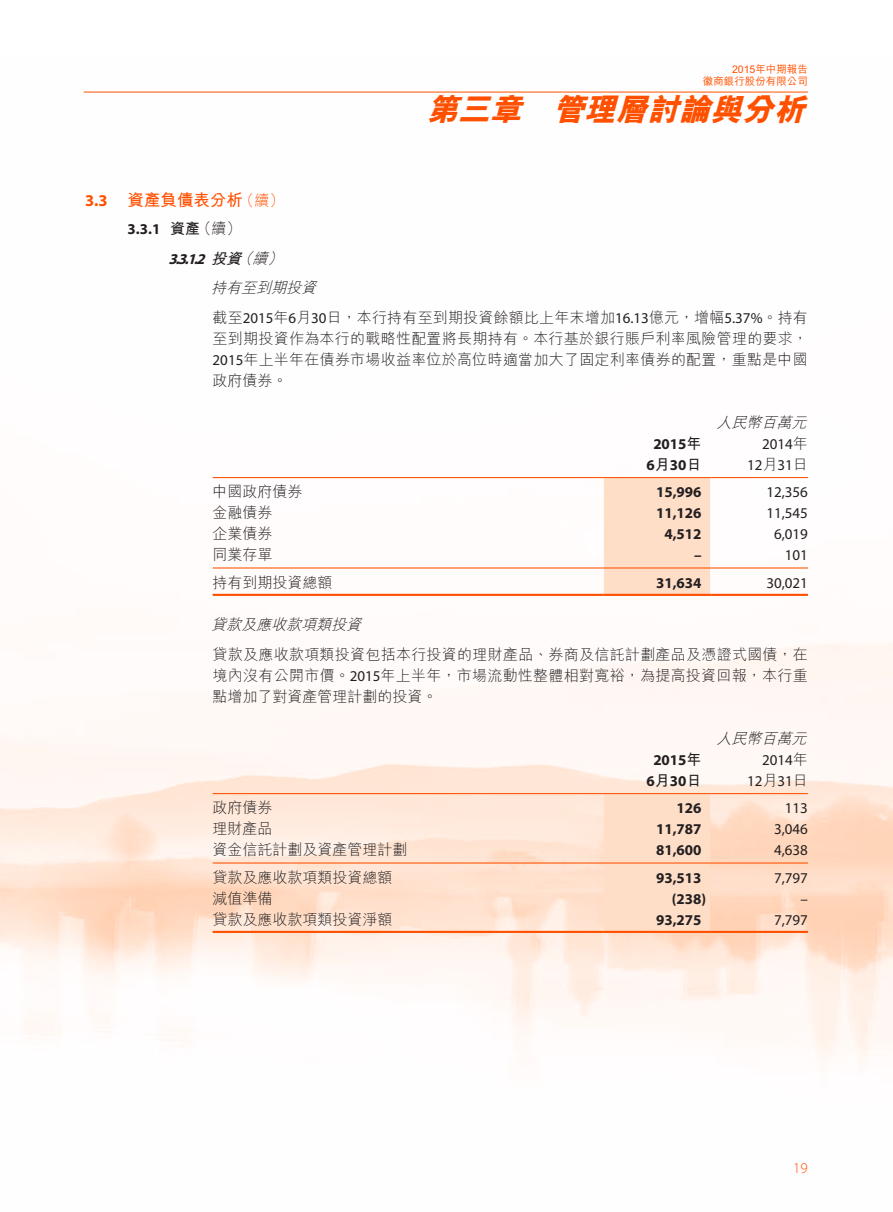
<style>
.page{position:relative;width:893px;height:1212px;background:#fff}
.page>*{position:absolute;margin:0;border:0;box-sizing:border-box;transform-origin:0 0}
.t1{font:italic 800 31.5px "M Hei HK";color:#ff5000}
.t2{font:700 16.5px "M Hei HK";color:#ff5000}
.t3{font:300 15px/21px "M Hei HK";letter-spacing:.015em;color:#231f20;text-align:justify}
.t4{font:700 15px/21px "Myriad Pro";color:#231f20;text-align:center}
.t5{font:15px/21px "Myriad Pro";color:#231f20;text-align:right}
.t6{font:italic 700 15px/29.5px "Myriad Pro";color:#231f20}
.t7{font:italic 300 15px "M Hei HK";color:#231f20}
.t8{font:300 15px "Myriad Pro";color:#ff5000}
.t9{font:500 10.5px "M Hei HK";color:#ff5000}
.s1{font-family:"Myriad Pro"}
.s2{font-weight:300;font-size:15px}
.s3{font-style:normal}
.s4{font-family:"M Hei HK";font-style:normal}
.s5{font-family:"M Hei HK";font-weight:300;font-style:normal}
.s6{font-family:"M Hei HK"}
.s7{font-family:"M Hei HK";font-weight:300}
.s8{font-style:italic}
.s9{font-family:"Myriad Pro";font-weight:400}
</style>
<div class="page">
<img style="left:0;top:91px;width:893px;height:978px">
<hr style="left:84px;top:92px;width:724px;height:1px;background:#ff5000">
<div style="left:604px;top:478px;width:106px;height:116px;background:#ffdec8"></div>
<hr style="left:213px;top:477px;width:391px;height:1px;background:#ff5000">
<hr style="left:604px;top:477px;width:106px;height:1px;background:#ff5000">
<hr style="left:710px;top:477px;width:98px;height:1px;background:#ff5000">
<hr style="left:213px;top:567px;width:391px;height:1px;background:#ff5000">
<hr style="left:604px;top:567px;width:106px;height:1px;background:#ff5000">
<hr style="left:710px;top:567px;width:98px;height:1px;background:#ff5000">
<hr style="left:213px;top:594px;width:391px;height:2px;background:#ff5000">
<hr style="left:604px;top:594px;width:106px;height:2px;background:#ff5000">
<hr style="left:710px;top:594px;width:98px;height:2px;background:#ff5000">
<div style="left:604px;top:794px;width:106px;height:137px;background:#ffdec8"></div>
<hr style="left:213px;top:793px;width:391px;height:1px;background:#ff5000">
<hr style="left:604px;top:793px;width:106px;height:1px;background:#ff5000">
<hr style="left:710px;top:793px;width:98px;height:1px;background:#ff5000">
<hr style="left:213px;top:862px;width:391px;height:1px;background:#ff5000">
<hr style="left:604px;top:862px;width:106px;height:1px;background:#ff5000">
<hr style="left:710px;top:862px;width:98px;height:1px;background:#ff5000">
<hr style="left:213px;top:931px;width:391px;height:2px;background:#ff5000">
<hr style="left:604px;top:931px;width:106px;height:2px;background:#ff5000">
<hr style="left:710px;top:931px;width:98px;height:2px;background:#ff5000">
<p class="t9" style="left:732px;top:62px;width:77px">2015年中期報告</p>
<p class="t9" style="left:703px;top:74px;width:106px">徽商銀行股份有限公司</p>
<h1 class="t1" style="left:427px;top:89px;width:391px">第三章 管理層討論與分析</h1>
<p class="t2" style="left:85px;top:188px;width:201px"><span class="s1">3.3</span> 資產負債表分析<span class="s2">（續）</span></p>
<p class="t6" style="left:169px;top:214px;width:121px;text-indent:-41px"><span class="s3">3.3.1</span> <span class="s4">資產</span><span class="s5">（續）<br></span>3.3.1.2 <span class="s6">投資</span><span class="s7">（續）</span></p>
<p class="t3" style="left:211px;top:272px;width:598px;line-height:29.5px"><span class="s8">持有至到期投資<br></span>截至<span class="s9">2015</span>年<span class="s9">6</span>月<span class="s9">30</span>日，本行持有至到期投資餘額比上年末增加<span class="s9">16.13</span>億元，增幅<span class="s9">5.37%</span>。持有</p>
<p class="t3" style="left:213px;top:327px;width:597px">至到期投資作為本行的戰略性配置將長期持有。本行基於銀行賬戶利率風險管理的要求，<span class="s9">2015</span>年上半年在債券市場收益率位於高位時適當加大了固定利率債券的配置，重點是中國政府債券。</p>
<p class="t7" style="left:716px;top:412px;width:97px">人民幣百萬元</p>
<p class="t4" style="left:647px;top:433px;width:56px">2015<span class="s6">年<br></span>6<span class="s6">月</span>30<span class="s6">日</span></p>
<p class="t5" style="left:747px;top:433px;width:62px">2014<span class="s7">年<br></span>12<span class="s7">月</span>31<span class="s7">日</span></p>
<p class="t3" style="left:213px;top:481px;width:91px">中國政府債券</p>
<p class="t4" style="left:656px;top:481px;width:47px">15,996</p>
<p class="t5" style="left:766px;top:481px;width:43px">12,356</p>
<p class="t3" style="left:213px;top:502px;width:61px">金融債券</p>
<p class="t4" style="left:656px;top:502px;width:47px">11,126</p>
<p class="t5" style="left:766px;top:502px;width:43px">11,545</p>
<p class="t3" style="left:213px;top:523px;width:61px">企業債券</p>
<p class="t4" style="left:664px;top:523px;width:39px">4,512</p>
<p class="t5" style="left:774px;top:523px;width:35px">6,019</p>
<p class="t3" style="left:213px;top:544px;width:61px">同業存單</p>
<p class="t4" style="left:694px;top:544px;width:9px">–</p>
<p class="t5" style="left:785px;top:544px;width:25px">101</p>
<p class="t3" style="left:213px;top:571px;width:121px">持有到期投資總額</p>
<p class="t4" style="left:656px;top:571px;width:47px">31,634</p>
<p class="t5" style="left:766px;top:572px;width:43px">30,021</p>
<p class="t7" style="left:211px;top:614px;width:157px">貸款及應收款項類投資</p>
<p class="t3" style="left:213px;top:643px;width:597px">貸款及應收款項類投資包括本行投資的理財產品、券商及信託計劃產品及憑證式國債，在境內沒有公開市價。<span class="s9">2015</span>年上半年，市場流動性整體相對寬裕，為提高投資回報，本行重點增加了對資產管理計劃的投資。</p>
<p class="t7" style="left:716px;top:728px;width:97px">人民幣百萬元</p>
<p class="t4" style="left:647px;top:749px;width:56px">2015<span class="s6">年<br></span>6<span class="s6">月</span>30<span class="s6">日</span></p>
<p class="t5" style="left:747px;top:749px;width:62px">2014<span class="s7">年<br></span>12<span class="s7">月</span>31<span class="s7">日</span></p>
<p class="t3" style="left:213px;top:797px;width:61px">政府債券</p>
<p class="t4" style="left:677px;top:797px;width:26px">126</p>
<p class="t5" style="left:785px;top:797px;width:25px">113</p>
<p class="t3" style="left:213px;top:818px;width:61px">理財產品</p>
<p class="t4" style="left:656px;top:818px;width:47px">11,787</p>
<p class="t5" style="left:774px;top:818px;width:35px">3,046</p>
<p class="t3" style="left:213px;top:839px;width:196px">資金信託計劃及資產管理計劃</p>
<p class="t4" style="left:656px;top:839px;width:47px">81,600</p>
<p class="t5" style="left:774px;top:839px;width:35px">4,638</p>
<p class="t3" style="left:213px;top:866px;width:181px">貸款及應收款項類投資總額</p>
<p class="t4" style="left:656px;top:866px;width:47px">93,513</p>
<p class="t5" style="left:774px;top:867px;width:35px">7,797</p>
<p class="t3" style="left:213px;top:887px;width:61px">減值準備</p>
<p class="t4" style="left:672px;top:887px;width:36px">(238)</p>
<p class="t5" style="left:800px;top:888px;width:9px">–</p>
<p class="t3" style="left:213px;top:908px;width:181px">貸款及應收款項類投資淨額</p>
<p class="t4" style="left:656px;top:908px;width:47px">93,275</p>
<p class="t5" style="left:774px;top:909px;width:35px">7,797</p>
<p class="t8" style="left:793px;top:1159px;width:16px">19</p>
</div>
